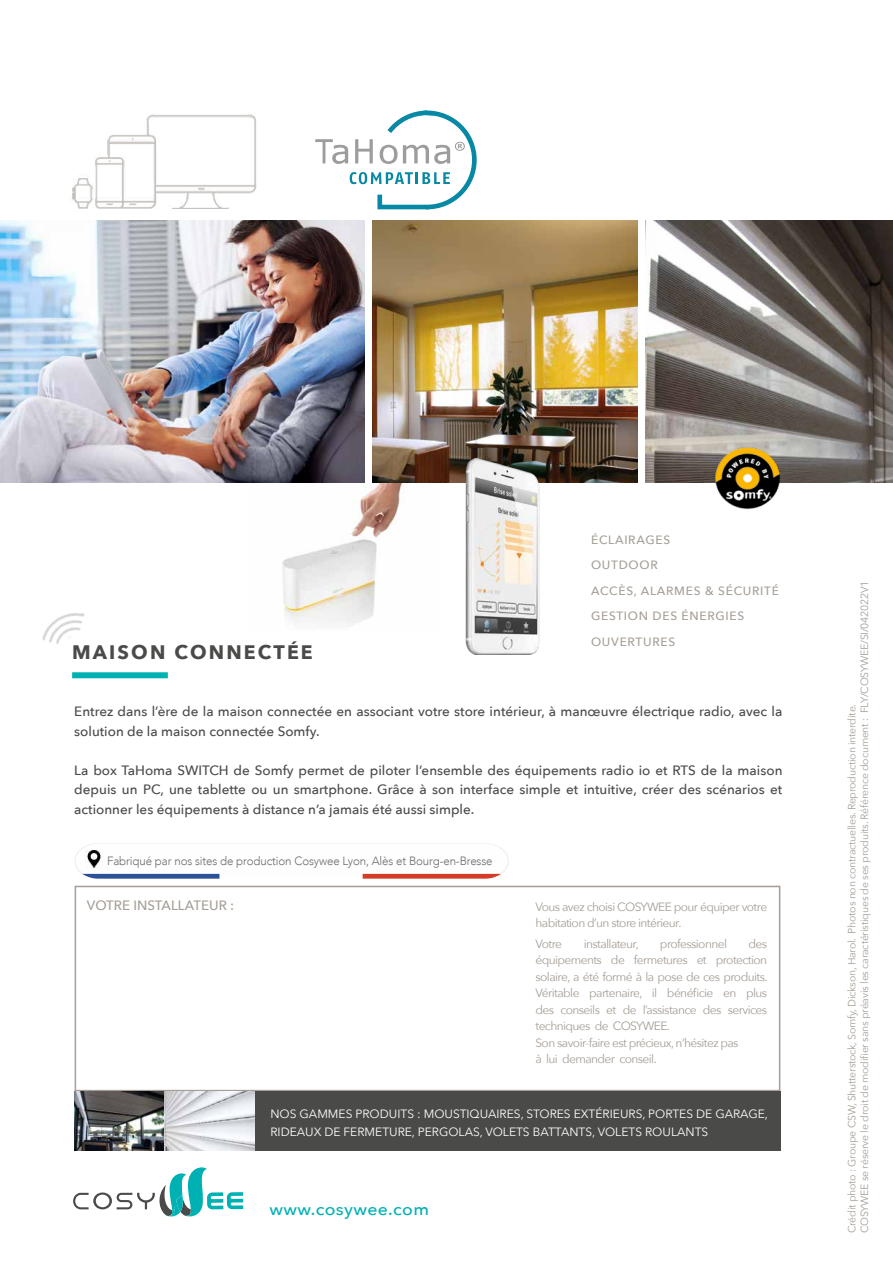
<style>
.page{position:relative;width:893px;height:1263px;background:#fff}
.page>*{position:absolute;margin:0;border:0;box-sizing:border-box;transform-origin:0 0}
.t1{font:700 19.5px "Avenir Next";letter-spacing:.11em;color:#4a4a49}
.t2{font:500 16.5px "Avenir Next";letter-spacing:.02em;color:#00b1b3;scale:1.07 1}
.t3{font:500 13.5px/19.5px "Avenir Next";color:#4a4a49}
.t4{font:500 13.5px "Avenir Next";color:#a69e96}
.t5{font:12px/16.5px "Avenir Next";letter-spacing:-.05em;color:#a69e96}
.t6{font:12px/18px "Avenir Next";color:#fff}
.t7{font:500 12px/25.5px "Avenir Next";letter-spacing:.06em;color:#a69e96}
.t8{font:300 12px "Avenir";letter-spacing:-.01em;color:#6a6a69;scale:.96 1}
.t9{font:10.5px/12.6px "Avenir Next";letter-spacing:-.02em;color:#a69e96}
</style>
<div class="page">
<svg style="left:75px;top:843px;width:434px;height:35px"></svg>
<img style="left:86px;top:850px;width:17px;height:17px">
<svg style="left:73px;top:1167px;width:170px;height:50px"></svg>
<div style="left:75px;top:886px;width:705px;height:205px;border:2px solid #a69e96"></div>
<div style="left:75px;top:1091px;width:705px;height:60px;background:#4a4a49"></div>
<img style="left:75px;top:1091px;width:180px;height:60px">
<div style="left:72px;top:672px;width:96px;height:6px;background:#00b1b3"></div>
<img style="left:372px;top:220px;width:265px;height:263px">
<img style="left:0;top:220px;width:364px;height:263px">
<img style="left:42px;top:613px;width:42px;height:31px">
<svg style="left:315px;top:111px;width:162px;height:98px"></svg>
<img style="left:645px;top:220px;width:248px;height:263px">
<img style="left:699px;top:432px;width:96px;height:78px">
<img style="left:449px;top:458px;width:99px;height:197px">
<img style="left:72px;top:114px;width:185px;height:95px">
<img style="left:282px;top:483px;width:122px;height:144px">
<h1 class="t1" style="left:72px;top:635px;width:242px">MAISON CONNECTÉE</h1>
<p class="t7" style="left:591px;top:526px;width:189px">ÉCLAIRAGES<br>OUTDOOR<br>ACCÈS, ALARMES &amp; SÉCURITÉ<br>GESTION DES ÉNERGIES<br>OUVERTURES</p>
<p class="t3" style="left:74px;top:701px;width:710px">Entrez dans l’ère de la maison connectée en associant votre store intérieur, à manœuvre électrique radio, avec la solution de la maison connectée Somfy.</p>
<p class="t3" style="left:74px;top:760px;width:710px;text-align:justify">La box TaHoma SWITCH de Somfy permet de piloter l’ensemble des équipements radio io et RTS de la maison depuis un PC, une tablette ou un smartphone. Grâce à son interface simple et intuitive, créer des scénarios et actionner les équipements à distance n’a jamais été aussi simple.</p>
<p class="t8" style="left:107px;top:853px;width:403px">Fabriqué par nos sites de production Cosywee Lyon, Alès et Bourg-en-Bresse</p>
<p class="t4" style="left:87px;top:894px;width:149px">VOTRE INSTALLATEUR :</p>
<p class="t5" style="left:535px;top:898px;width:233px">Vous avez choisi COSYWEE pour équiper votre habitation d’un store intérieur.</p>
<p class="t5" style="left:535px;top:935px;width:28px">Votre</p>
<p class="t5" style="left:584px;top:935px;width:57px">installateur,</p>
<p class="t5" style="left:660px;top:935px;width:69px">professionnel</p>
<p class="t5" style="left:535px;top:935px;width:234px;text-indent:213px">des équipements de fermetures et protection solaire, a été formé à la pose de ces produits.<br>Véritable partenaire, il bénéficie en plus des conseils et de l’assistance des services techniques de COSYWEE.<br>Son savoir-faire est précieux, n’hésitez pas<br>à lui demander conseil.</p>
<p class="t6" style="left:270px;top:1104px;width:499px">NOS GAMMES PRODUITS : MOUSTIQUAIRES, STORES EXTÉRIEURS, PORTES DE GARAGE,<br>RIDEAUX DE FERMETURE, PERGOLAS, VOLETS BATTANTS, VOLETS ROULANTS</p>
<p class="t2" style="left:269px;top:1195px;width:151px">www.cosywee.com</p>
<p class="t9" style="left:845px;top:1233px;width:654px;rotate:-90deg">Crédit photo : Groupe CSW, Shutterstock, Somfy, Dickson, Harol. Photos non contractuelles. Reproduction interdite.<br>COSYWEE se réserve le droit de modifier sans préavis les caractéristiques de ses produits. Référence document : FLY/COSYWEE/SI/042022V1</p>
</div>
